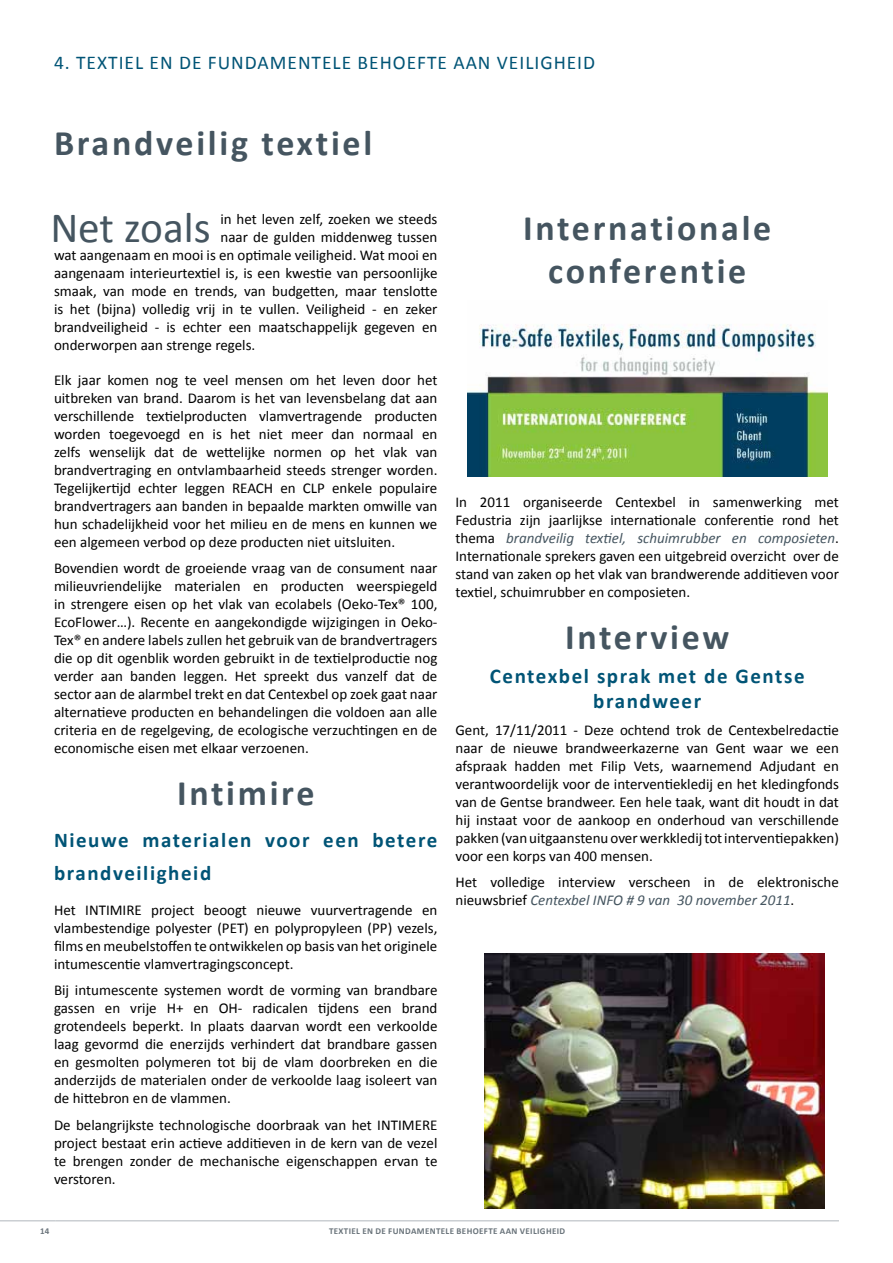
<style>
.page{position:relative;width:893px;height:1263px;background:#fff}
.page>*{position:absolute;margin:0;border:0;box-sizing:border-box;transform-origin:0 0}
.t1{font:43.35px "Calibri";color:#455560}
.t2{font:700 36px/43.2px "Calibri";letter-spacing:.075em;color:#455560;text-align:center}
.t3{font:700 21px/32.4px "Calibri";letter-spacing:.075em;color:#005476}
.t4{font:19.5px "Calibri";letter-spacing:.05em;color:#005476}
.t5{font:15px/18px "Calibri";color:#000;text-align:justify}
.t6{font:700 9px "Calibri";letter-spacing:.04em;color:#6a747b}
.s1{font-style:italic;color:#455560}
</style>
<div class="page">
<img style="left:485px;top:954px;width:340px;height:255px">
<img style="left:468px;top:324px;width:360px;height:152px">
<hr style="left:0;top:1220px;width:55px;height:1px;background:#b0b7bc">
<hr style="left:55px;top:1220px;width:784px;height:1px;background:#b0b7bc">
<h3 class="t4" style="left:54px;top:50px;width:64px">4. Textiel</h3>
<h3 class="t4" style="left:150px;top:50px;width:109px">en de fundame</h3>
<h3 class="t4" style="left:298px;top:50px;width:25px">ntele</h3>
<h3 class="t4" style="left:358px;top:50px;width:13px">behoe</h3>
<h3 class="t4" style="left:417px;top:50px;width:89px">fte aan veili</h3>
<h3 class="t4" style="left:540px;top:50px;width:25px">gheid</h3>
<h2 class="t2" style="left:54px;top:119px;width:320px">Brandveilig textiel</h2>
<h1 class="t1" style="left:50px;top:201px;width:162px">Net zoals</h1>
<p class="t5" style="left:221px;top:209px;width:218px">in het leven zelf, zoeken we steeds</p>
<p class="t5" style="left:221px;top:227px;width:218px">naar de gulden middenweg tussen</p>
<p class="t5" style="left:54px;top:245px;width:385px">wat aangenaam en mooi is en optimale veiligheid. Wat mooi en</p>
<p class="t5" style="left:54px;top:263px;width:385px">aangenaam interieurtextiel is, is een kwestie van persoonlijke</p>
<p class="t5" style="left:54px;top:281px;width:385px">smaak, van mode en trends, van budgetten, maar tenslotte</p>
<p class="t5" style="left:54px;top:299px;width:385px">is het (bijna) volledig vrij in te vullen. Veiligheid - en zeker</p>
<p class="t5" style="left:54px;top:317px;width:385px">brandveiligheid - is echter een maatschappelijk gegeven en</p>
<p class="t5" style="left:54px;top:335px;width:203px">onderworpen aan strenge regels.</p>
<p class="t5" style="left:54px;top:370px;width:385px">Elk jaar komen nog te veel mensen om het leven door het uitbreken van brand. Daarom is het van levensbelang dat aan verschillende textielproducten vlamvertragende producten worden toegevoegd en is het niet meer dan normaal en zelfs wenselijk dat de wettelijke normen op het vlak van brandvertraging en ontvlambaarheid steeds strenger worden.<br>Tegelijkertijd echter leggen REACH en CLP enkele populaire brandvertragers aan banden in bepaalde markten omwille van hun schadelijkheid voor het milieu en de mens en kunnen we een algemeen verbod op deze producten niet uitsluiten.</p>
<p class="t5" style="left:54px;top:559px;width:385px">Bovendien wordt de groeiende vraag van de consument naar milieuvriendelijke materialen en producten weerspiegeld in strengere eisen op het vlak van ecolabels (Oeko-Tex® 100, EcoFlower…). Recente en aangekondigde wijzigingen in Oeko-Tex® en andere labels zullen het gebruik van de brandvertragers die op dit ogenblik worden gebruikt in de textielproductie nog verder aan banden leggen. Het spreekt dus vanzelf dat de sector aan de alarmbel trekt en dat Centexbel op zoek gaat naar alternatieve producten en behandelingen die voldoen aan alle criteria en de regelgeving, de ecologische verzuchtingen en de economische eisen met elkaar verzoenen.</p>
<h2 class="t2" style="left:177px;top:770px;width:139px">Intimire</h2>
<h3 class="t3" style="left:54px;top:823px;width:385px">Nieuwe materialen voor een betere brandveiligheid</h3>
<p class="t5" style="left:54px;top:900px;width:385px">Het INTIMIRE project beoogt nieuwe vuurvertragende en vlambestendige polyester (PET) en polypropyleen (PP) vezels, films en meubelstoffen te ontwikkelen op basis van het originele intumescentie vlamvertragingsconcept.</p>
<p class="t5" style="left:54px;top:981px;width:385px">Bij intumescente systemen wordt de vorming van brandbare gassen en vrije H+ en OH- radicalen tijdens een brand grotendeels beperkt. In plaats daarvan wordt een verkoolde laag gevormd die enerzijds verhindert dat brandbare gassen en gesmolten polymeren tot bij de vlam doorbreken en die anderzijds de materialen onder de verkoolde laag isoleert van de hittebron en de vlammen.</p>
<p class="t5" style="left:54px;top:1115px;width:385px">De belangrijkste technologische doorbraak van het INTIMERE project bestaat erin actieve additieven in de kern van de vezel te brengen zonder de mechanische eigenschappen ervan te verstoren.</p>
<h2 class="t2" style="left:523px;top:204px;width:250px">Internationale conferentie</h2>
<p class="t5" style="left:455px;top:493px;width:385px">In 2011 organiseerde Centexbel in samenwerking met Fedustria zijn jaarlijkse internationale conferentie rond het thema <span class="s1">brandveilig textiel, schuimrubber en composieten</span>.<br>Internationale sprekers gaven een uitgebreid overzicht over de stand van zaken op het vlak van brandwerende additieven voor textiel, schuimrubber en composieten.</p>
<h2 class="t2" style="left:565px;top:614px;width:166px">Interview</h2>
<h3 class="t3" style="left:490px;top:662px;width:316px;line-height:25.2px;text-align:center">Centexbel sprak met de Gentse brandweer</h3>
<p class="t5" style="left:455px;top:720px;width:385px">Gent, 17/11/2011 - Deze ochtend trok de Centexbelredactie naar de nieuwe brandweerkazerne van Gent waar we een afspraak hadden met Filip Vets, waarnemend Adjudant en verantwoordelijk voor de interventiekledij en het kledingfonds van de Gentse brandweer. Een hele taak, want dit houdt in dat hij instaat voor de aankoop en onderhoud van verschillende pakken (van uitgaanstenu over werkkledij tot interventiepakken) voor een korps van 400 mensen.</p>
<p class="t5" style="left:455px;top:872px;width:385px">Het volledige interview verscheen in de elektronische nieuwsbrief <span class="s1">Centexbel INFO # 9 van 30 november 2011</span>.</p>
<p class="t6" style="left:40px;top:1225px;width:11px">14</p>
<p class="t6" style="left:329px;top:1225px;width:237px">Textiel en de fundamentele behoefte aan veiligheid</p>
</div>
